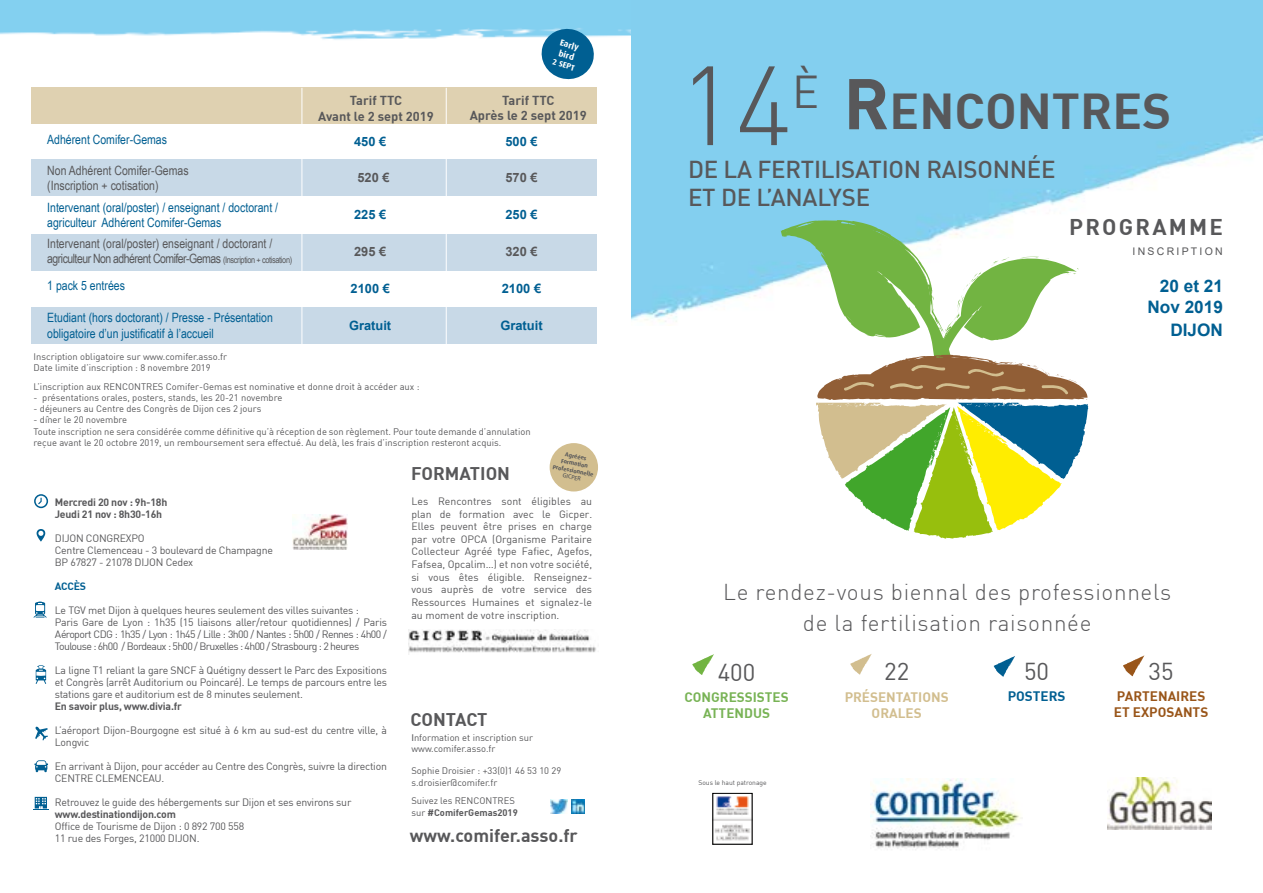
<style>
.page{position:relative;width:1263px;height:893px;background:#fff}
.page>*{position:absolute;margin:0;border:0;box-sizing:border-box;transform-origin:0 0}
.t1{font:300 110.55px "DIN";color:#58585a}
.t2{font:700 49.35px "DIN";color:#58585a}
.t3{font:45.15px "DIN";color:#58585a}
.t4{font:500 24px/27.9px "DIN";letter-spacing:-.01em;color:#58585a}
.t5{font:24px "DIN";color:#58585a}
.t6{font:300 22.5px/31.3px "DIN";letter-spacing:.03em;color:#58585a;text-align:center}
.t7{font:700 22.35px "DIN";letter-spacing:.1em;color:#58585a}
.t8{font:700 18px "DIN";color:#58585a}
.t9{font:700 17.25px/20.7px "Arial";color:#005f92;text-align:right}
.t10{font:700 13.5px/16.2px "DIN";color:#995519}
.t11{font:700 13.5px/16.2px "DIN";color:#78b355;text-align:center}
.t12{font:700 13.5px/16.2px "DIN";color:#d2be8f;text-align:center}
.t13{font:700 13.5px "DIN";color:#005f92}
.t14{font:700 12.9px "Arial";color:#005f92}
.t15{font:12.75px/15.5px "Arial Narrow";color:#005f92}
.t16{font:12.75px/15.5px "Arial Narrow";color:#58585a}
.t17{font:700 12.75px/15.5px "DIN";color:#58585a;text-align:center}
.t18{font:700 12.75px "Arial";color:#005f92}
.t19{font:700 12.75px "Arial";color:#58585a}
.t20{font:10.5px/12.6px "DIN";letter-spacing:-.02em;color:#58585a}
.t21{font:10.5px/12px "DIN";letter-spacing:-.055em;color:#58585a}
.t22{font:700 10.5px/12px "DIN";letter-spacing:-.02em;color:#58585a}
.t23{font:10.5px "Arial";letter-spacing:.215em;color:#58585a}
.t24{font:700 10.5px "DIN";letter-spacing:-.02em;color:#005f92}
.t25{font:9.45px/11.2px "DIN";color:#58585a}
.t26{font:700 8.85px/10.6px "Dax";color:#fff}
.t27{font:700 8.1px "Dax";color:#fff}
.t28{font:6.75px "DIN";color:#58585a}
.t29{font:700 6px/7.2px "Dax";color:#58585a;text-align:center}
.t30{font:500 5.55px "Koz Go Pr 6 N";color:#58585a}
.s1{font-size:9px}
.s2{font-family:"Arial"}
.s3{font-weight:700}
.s4{font-size:70.5px}
</style>
<div class="page">
<img style="left:0;top:0;width:631px;height:40px">
<img style="left:631px;top:0;width:632px;height:322px">
<img style="left:714px;top:796px;width:36px;height:45px">
<div style="left:712px;top:793px;width:40px;height:51px;border:1px solid #000"></div>
<img style="left:1107px;top:778px;width:104px;height:52px">
<svg style="left:692px;top:654px;width:22px;height:21px"></svg>
<svg style="left:994px;top:656px;width:21px;height:21px"></svg>
<svg style="left:1123px;top:655px;width:21px;height:21px"></svg>
<svg style="left:850px;top:654px;width:22px;height:21px"></svg>
<svg style="left:782px;top:204px;width:295px;height:16px;fill:#83cfef"></svg>
<svg style="left:780px;top:220px;width:308px;height:319px"></svg>
<div style="left:31px;top:307px;width:566px;height:37px;background:#c8d9e7"></div>
<div style="left:31px;top:234px;width:566px;height:37px;background:#c8d9e7"></div>
<div style="left:31px;top:159px;width:566px;height:37px;background:#c8d9e7"></div>
<div style="left:31px;top:87px;width:566px;height:37px;background:#dfd1b1"></div>
<img style="left:293px;top:514px;width:54px;height:36px">
<svg style="left:539px;top:26px;width:58px;height:54px"></svg>
<img style="left:551px;top:799px;width:16px;height:14px">
<img style="left:572px;top:799px;width:13px;height:14px">
<hr style="left:302px;top:88px;width:1px;height:256px;background:#fff">
<hr style="left:446px;top:88px;width:1px;height:256px;background:#fff">
<div style="left:550px;top:443px;width:48px;height:48px;background:#d2be8f;border-radius:50%"></div>
<svg style="left:36px;top:529px;width:9px;height:13px"></svg>
<svg style="left:34px;top:602px;width:13px;height:16px"></svg>
<svg style="left:36px;top:665px;width:10px;height:19px"></svg>
<svg style="left:34px;top:494px;width:14px;height:14px"></svg>
<svg style="left:34px;top:760px;width:14px;height:12px"></svg>
<svg style="left:35px;top:726px;width:13px;height:14px"></svg>
<svg style="left:33px;top:797px;width:15px;height:13px"></svg>
<img style="left:409px;top:630px;width:187px;height:23px">
<img style="left:871px;top:778px;width:151px;height:72px">
<p class="t26" style="left:562px;top:37px;width:21px;rotate:16deg">Early bird</p>
<p class="t27" style="left:554px;top:57px;width:24px;rotate:16deg">2 SEPT</p>
<p class="t17" style="left:318px;top:92px;width:117px">Tarif TTC<br>Avant le 2 sept 2019</p>
<p class="t17" style="left:470px;top:92px;width:118px">Tarif TTC<br>Après le 2 sept 2019</p>
<p class="t15" style="left:47px;top:131px;width:121px">Adhérent Comifer-Gemas</p>
<p class="t18" style="left:505px;top:133px;width:34px">500 €</p>
<p class="t18" style="left:354px;top:133px;width:34px">450 €</p>
<p class="t19" style="left:357px;top:169px;width:34px">520 €</p>
<p class="t16" style="left:47px;top:162px;width:143px">Non Adhérent Comifer-Gemas (Inscription + cotisation)</p>
<p class="t15" style="left:47px;top:199px;width:232px">Intervenant (oral/poster) / enseignant / doctorant / agriculteur Adhérent Comifer-Gemas</p>
<p class="t19" style="left:505px;top:169px;width:34px">570 €</p>
<p class="t18" style="left:505px;top:206px;width:34px">250 €</p>
<p class="t18" style="left:354px;top:206px;width:34px">225 €</p>
<p class="t16" style="left:47px;top:235px;width:246px">Intervenant (oral/poster) enseignant / doctorant / agriculteur Non adhérent Comifer-Gemas <span class="s1">(Inscription + cotisation)</span></p>
<p class="t15" style="left:47px;top:277px;width:79px">1 pack 5 entrées</p>
<p class="t15" style="left:47px;top:310px;width:227px">Etudiant (hors doctorant) / Presse - Présentation obligatoire d’un justificatif à l’accueil</p>
<p class="t19" style="left:354px;top:242px;width:34px">295 €</p>
<p class="t18" style="left:351px;top:279px;width:41px">2100 €</p>
<p class="t18" style="left:349px;top:317px;width:44px">Gratuit</p>
<p class="t19" style="left:505px;top:242px;width:34px">320 €</p>
<p class="t14" style="left:502px;top:279px;width:41px">2100 €</p>
<p class="t14" style="left:500px;top:317px;width:44px">Gratuit</p>
<p class="t25" style="left:34px;top:351px;width:195px">Inscription obligatoire sur www.comifer.asso.fr<br>Date limite d’inscription : 8 novembre 2019</p>
<p class="t25" style="left:34px;top:380px;width:387px">L’inscription aux RENCONTRES Comifer-Gemas est nominative et donne droit à accéder aux :</p>
<p class="t25" style="left:34px;top:392px;width:250px">- présentations orales, posters, stands, les 20-21 novembre</p>
<p class="t25" style="left:34px;top:403px;width:229px">- déjeuners au Centre des Congrès de Dijon ces 2 jours</p>
<p class="t25" style="left:34px;top:414px;width:499px">- dîner le 20 novembre<br>Toute inscription ne sera considérée comme définitive qu’à réception de son règlement. Pour toute demande d’annulation reçue avant le 20 octobre 2019, un remboursement sera effectué. Au delà, les frais d’inscription resteront acquis.</p>
<p class="t22" style="left:55px;top:496px;width:114px">Mercredi 20 nov : 9h-18h<br>Jeudi 21 nov : 8h30-16h</p>
<p class="t20" style="left:55px;top:532px;width:220px;line-height:12px">DIJON CONGREXPO<br>Centre Clemenceau - 3 boulevard de Champagne<br>BP 67827 - 21078 DIJON Cedex</p>
<p class="t24" style="left:55px;top:580px;width:33px">ACCÈS</p>
<p class="t21" style="left:55px;top:604px;width:334px">Le TGV met Dijon à quelques heures seulement des villes suivantes :<br>Paris Gare de Lyon : 1h35 (15 liaisons aller/retour quotidiennes) / Paris Aéroport CDG : 1h35 / Lyon : 1h45 / Lille : 3h00 / Nantes : 5h00 / Rennes : 4h00 / Toulouse : 6h00 / Bordeaux : 5h00 / Bruxelles : 4h00 / Strasbourg : 2 heures</p>
<p class="t20" style="left:55px;top:664px;width:334px;line-height:12px;text-align:justify">La ligne T1 reliant la gare SNCF à Quétigny dessert le Parc des Expositions et Congrès (arrêt Auditorium ou Poincaré). Le temps de parcours entre les stations gare et auditorium est de 8 minutes seulement.</p>
<p class="t22" style="left:55px;top:700px;width:129px">En savoir plus, www.divia.fr</p>
<p class="t20" style="left:55px;top:724px;width:334px;line-height:12px">L’aéroport Dijon-Bourgogne est situé à 6 km au sud-est du centre ville, à<br>Longvic</p>
<p class="t20" style="left:55px;top:760px;width:334px;line-height:12px">En arrivant à Dijon, pour accéder au Centre des Congrès, suivre la direction<br>CENTRE CLEMENCEAU.</p>
<p class="t20" style="left:55px;top:796px;width:298px">Retrouvez le guide des hébergements sur Dijon et ses environs sur</p>
<p class="t22" style="left:55px;top:808px;width:123px">www.destinationdijon.com</p>
<p class="t20" style="left:55px;top:820px;width:191px;line-height:12px">Office de Tourisme de Dijon : 0 892 700 558<br>11 rue des Forges, 21000 DIJON.</p>
<p class="t29" style="left:556px;top:449px;width:43px;rotate:11deg">Agréées<br>Formation<br>Professionnelle</p>
<p class="t30" style="left:564px;top:472px;width:20px;rotate:11deg">GICPER</p>
<h3 class="t8" style="left:411px;top:462px;width:100px">FORMATION</h3>
<p class="t20" style="left:411px;top:495px;width:182px;text-align:justify">Les Rencontres sont éligibles au plan de formation avec le Gicper.<br>Elles peuvent être prises en charge par votre OPCA (Organisme Paritaire Collecteur Agréé type Fafiec, Agefos, Fafsea, Opcalim…) et non votre société, si vous êtes éligible. Renseignez&shy;vous auprès de votre service des Ressources Humaines et signalez-le au moment de votre inscription.</p>
<h3 class="t8" style="left:410px;top:708px;width:79px">CONTACT</h3>
<p class="t25" style="left:411px;top:731px;width:123px"><span class="s2">I</span>nformation et inscription sur www.comifer.asso.fr</p>
<p class="t25" style="left:411px;top:765px;width:151px">Sophie Droisier : +33(0)1 46 53 10 29 s.droisier@comifer.fr</p>
<p class="t25" style="left:411px;top:794px;width:108px;line-height:12px">Suivez les RENCONTRES sur <span class="s3">#ComiferGemas2019</span></p>
<h3 class="t8" style="left:410px;top:824px;width:169px">www.comifer.asso.fr</h3>
<h1 class="t1" style="left:678px;top:37px;width:115px">14</h1>
<h3 class="t3" style="left:792px;top:64px;width:29px">è</h3>
<h3 class="t4" style="left:688px;top:155px;width:369px">DE LA FERTILISATION RAISONNÉE<br>ET DE L’ANALYSE</h3>
<h2 class="t2" style="left:843px;top:79px;width:329px"><span class="s4">R</span>ENCONTRES</h2>
<h3 class="t7" style="left:1069px;top:213px;width:155px">PROGRAMME</h3>
<p class="t23" style="left:1132px;top:244px;width:92px">INSCRIPTION</p>
<h3 class="t9" style="left:1147px;top:276px;width:77px">20 et 21<br>Nov 2019</h3>
<h3 class="t9" style="left:1170px;top:320px;width:54px">DIJON</h3>
<h3 class="t6" style="left:723px;top:576px;width:450px">Le rendez-vous biennal des professionnels de la fertilisation raisonnée</h3>
<h3 class="t5" style="left:718px;top:657px;width:39px">400</h3>
<p class="t11" style="left:684px;top:688px;width:106px">CONGRESSISTES<br>ATTENDUS</p>
<p class="t28" style="left:698px;top:778px;width:70px">Sous le haut patronage</p>
<h3 class="t5" style="left:884px;top:657px;width:27px">22</h3>
<p class="t12" style="left:845px;top:688px;width:106px">PRÉSENTATIONS<br>ORALES</p>
<h3 class="t5" style="left:1024px;top:657px;width:27px">50</h3>
<p class="t13" style="left:1008px;top:688px;width:59px">POSTERS</p>
<h3 class="t5" style="left:1148px;top:657px;width:27px">35</h3>
<p class="t10" style="left:1114px;top:687px;width:96px">PARTENAIRES<br>ET EXPOSANTS</p>
</div>
